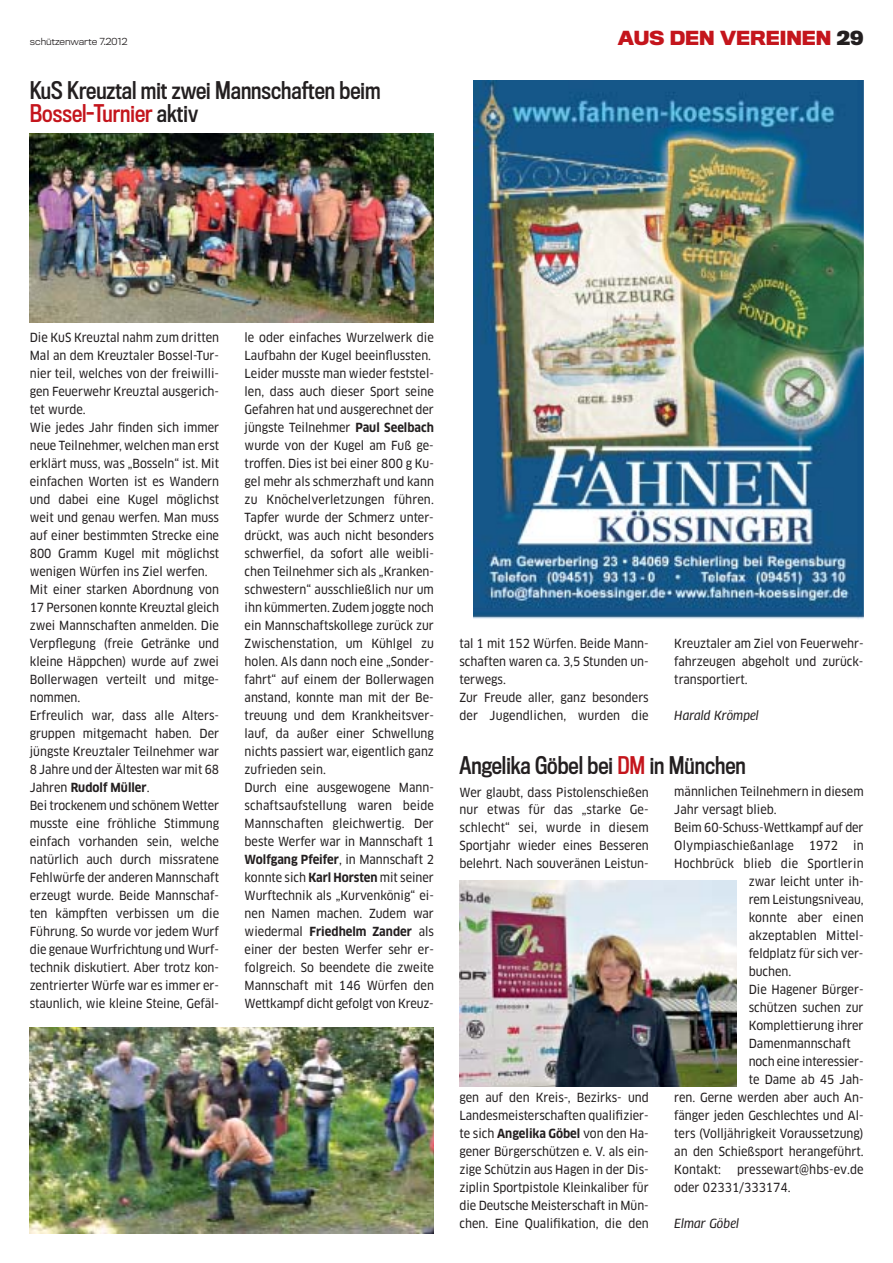
<style>
.page{position:relative;width:893px;height:1263px;background:#fff}
.page>*{position:absolute;margin:0;border:0;box-sizing:border-box;transform-origin:0 0}
.t1{font:22.5px/22.5px "Titling Gothic FB Cond Standard";color:#231f20}
.t2{font:700 18px "Titling Gothic FB Normal";color:#c4151c}
.t3{font:12.3px/18px "Clan Pro Narr News";color:#231f20;text-align:justify}
.t4{font:700 12.3px "Clan Pro Narr";color:#231f20}
.t5{font:italic 12.3px "Clan Pro Narr News";color:#231f20}
.t6{font:300 9px "Titling Gothic FB Normal";color:#231f20}
.s1{color:#231f20}
.s2{color:#c4151c}
.s3{font-family:"Clan Pro Narr News";font-weight:400}
.s4{font-family:"Clan Pro Narr";font-weight:700}
</style>
<div class="page">
<img style="left:473px;top:81px;width:390px;height:538px">
<img style="left:30px;top:133px;width:404px;height:190px">
<img style="left:30px;top:1027px;width:404px;height:206px">
<img style="left:459px;top:880px;width:277px;height:207px">
<p class="t6" style="left:30px;top:38px;width:99px">schützenwarte 7.2012</p>
<h2 class="t2" style="left:618px;top:31px;width:247px">AUS DEN VEREINEN <span class="s1">29</span></h2>
<h1 class="t1" style="left:30px;top:80px;width:352px">KuS Kreuztal mit zwei Mannschaften beim<br><span class="s2">Bossel-Turnier</span> aktiv</h1>
<p class="t3" style="left:30px;top:329px;width:191px;text-align:left">Die KuS Kreuztal nahm zum dritten<br>Mal an dem Kreuztaler Bossel-Tur&shy;nier teil, welches von der freiwilli&shy;gen Feuerwehr Kreuztal ausgerich&shy;tet wurde.<br>Wie jedes Jahr finden sich immer neue Teilnehmer, welchen man erst erklärt muss, was „Bosseln“ ist. Mit einfachen Worten ist es Wandern und dabei eine Kugel möglichst weit und genau werfen. Man muss auf einer bestimmten Strecke eine<br>800 Gramm Kugel mit möglichst wenigen Würfen ins Ziel werfen.<br>Mit einer starken Abordnung von<br>17 Personen konnte Kreuztal gleich zwei Mannschaften anmelden. Die<br>Verpflegung (freie Getränke und kleine Häppchen) wurde auf zwei<br>Bollerwagen verteilt und mitge&shy;nommen.<br>Erfreulich war, dass alle Alters&shy;gruppen mitgemacht haben. Der jüngste Kreuztaler Teilnehmer war<br>8 Jahre und der Ältesten war mit 68</p>
<p class="t4" style="left:30px;top:782px;width:121px"><span class="s3">Jahren</span> Rudolf Müller<span class="s3">.</span></p>
<p class="t3" style="left:30px;top:797px;width:191px">Bei trockenem und schönem Wetter musste eine fröhliche Stimmung einfach vorhanden sein, welche natürlich auch durch missratene Fehlwürfe der anderen Mannschaft erzeugt wurde. Beide Mannschaf&shy;ten kämpften verbissen um die Führung. So wurde vor jedem Wurf die genaue Wurfrichtung und Wurf&shy;technik diskutiert. Aber trotz kon&shy;zentrierter Würfe war es immer er&shy;staunlich, wie kleine Steine, Gefäl-</p>
<p class="t3" style="left:244px;top:329px;width:191px;text-align:left">le oder einfaches Wurzelwerk die<br>Laufbahn der Kugel beeinflussten.<br>Leider musste man wieder feststel&shy;len, dass auch dieser Sport seine<br>Gefahren hat und ausgerechnet der jüngste Teilnehmer <span class="s4">Paul Seelbach </span>wurde von der Kugel am Fuß ge&shy;troffen. Dies ist bei einer 800 g Ku&shy;gel mehr als schmerzhaft und kann zu Knöchelverletzungen führen.<br>Tapfer wurde der Schmerz unter&shy;drückt, was auch nicht besonders schwerfiel, da sofort alle weibli&shy;chen Teilnehmer sich als „Kranken&shy;schwestern“ ausschließlich nur um ihn kümmerten. Zudem joggte noch ein Mannschaftskollege zurück zur<br>Zwischenstation, um Kühlgel zu holen. Als dann noch eine „Sonder&shy;fahrt“ auf einem der Bollerwagen anstand, konnte man mit der Be&shy;treuung und dem Krankheitsver&shy;lauf, da außer einer Schwellung nichts passiert war, eigentlich ganz zufrieden sein.<br>Durch eine ausgewogene Mann&shy;schaftsaufstellung waren beide<br>Mannschaften gleichwertig. Der beste Werfer war in Mannschaft 1</p>
<p class="t4" style="left:244px;top:854px;width:191px">Wolfgang Pfeifer<span class="s3">, in Mannschaft 2</span></p>
<p class="t3" style="left:244px;top:869px;width:191px">konnte sich <span class="s4">Karl Horsten</span> mit seiner Wurftechnik als „Kurvenkönig“ ei&shy;nen Namen machen. Zudem war</p>
<p class="t4" style="left:244px;top:926px;width:191px"><span class="s3">wiedermal</span> Friedhelm Zander <span class="s3">als</span></p>
<p class="t3" style="left:244px;top:941px;width:191px">einer der besten Werfer sehr er&shy;folgreich. So beendete die zweite Mannschaft mit 146 Würfen den Wettkampf dicht gefolgt von Kreuz-</p>
<p class="t3" style="left:459px;top:635px;width:191px;text-align:left">tal 1 mit 152 Würfen. Beide Mann&shy;schaften waren ca. 3,5 Stunden un&shy;terwegs.<br>Zur Freude aller, ganz besonders der Jugendlichen, wurden die</p>
<p class="t3" style="left:674px;top:635px;width:191px">Kreuztaler am Ziel von Feuerwehr&shy;fahrzeugen abgeholt und zurück&shy;transportiert.</p>
<p class="t5" style="left:674px;top:710px;width:86px">Harald Krömpel</p>
<h1 class="t1" style="left:459px;top:755px;width:288px">Angelika Göbel bei <span class="s2">DM</span> in München</h1>
<p class="t3" style="left:459px;top:784px;width:191px">Wer glaubt, dass Pistolenschießen nur etwas für das „starke Ge&shy;schlecht“ sei, wurde in diesem Sportjahr wieder eines Besseren belehrt. Nach souveränen Leistun-</p>
<p class="t3" style="left:674px;top:784px;width:191px">männlichen Teilnehmern in diesem</p>
<p class="t3" style="left:674px;top:802px;width:104px">Jahr versagt blieb.</p>
<p class="t3" style="left:674px;top:820px;width:191px">Beim 60-Schuss-Wettkampf auf der</p>
<p class="t3" style="left:674px;top:838px;width:191px">Olympiaschießanlage 1972 in</p>
<p class="t3" style="left:674px;top:856px;width:191px">Hochbrück blieb die Sportlerin</p>
<p class="t3" style="left:748px;top:874px;width:116px">zwar leicht unter ih-</p>
<p class="t3" style="left:748px;top:892px;width:116px">rem Leistungsniveau,</p>
<p class="t3" style="left:748px;top:910px;width:116px">konnte aber einen</p>
<p class="t3" style="left:748px;top:928px;width:116px">akzeptablen Mittel-</p>
<p class="t3" style="left:748px;top:946px;width:116px">feldplatz für sich ver-</p>
<p class="t3" style="left:748px;top:964px;width:44px">buchen.</p>
<p class="t3" style="left:748px;top:982px;width:116px">Die Hagener Bürger-</p>
<p class="t3" style="left:748px;top:1000px;width:116px">schützen suchen zur</p>
<p class="t3" style="left:748px;top:1018px;width:116px">Komplettierung ihrer</p>
<p class="t3" style="left:748px;top:1036px;width:104px">Damenmannschaft</p>
<p class="t3" style="left:748px;top:1054px;width:116px">noch eine interessier-</p>
<p class="t3" style="left:748px;top:1072px;width:116px">te Dame ab 45 Jah-</p>
<p class="t3" style="left:674px;top:1090px;width:191px">ren. Gerne werden aber auch An-</p>
<p class="t3" style="left:674px;top:1108px;width:191px">fänger jeden Geschlechtes und Al-</p>
<p class="t3" style="left:674px;top:1126px;width:191px">ters (Volljährigkeit Voraussetzung)</p>
<p class="t3" style="left:674px;top:1144px;width:191px">an den Schießsport herangeführt.</p>
<p class="t3" style="left:674px;top:1162px;width:48px">Kontakt:</p>
<p class="t3" style="left:459px;top:1090px;width:191px">gen auf den Kreis-, Bezirks- und Landesmeisterschaften qualifizier&shy;te sich <span class="s4">Angelika Göbel</span> von den Ha&shy;gener Bürgerschützen e. V. als ein&shy;zige Schützin aus Hagen in der Dis&shy;ziplin Sportpistole Kleinkaliber für die Deutsche Meisterschaft in Mün&shy;chen. Eine Qualifikation, die den</p>
<p class="t3" style="left:674px;top:1162px;width:191px;text-indent:63px">pressewart@hbs-ev.de oder 02331/333174.</p>
<p class="t5" style="left:674px;top:1219px;width:66px">Elmar Göbel</p>
</div>
